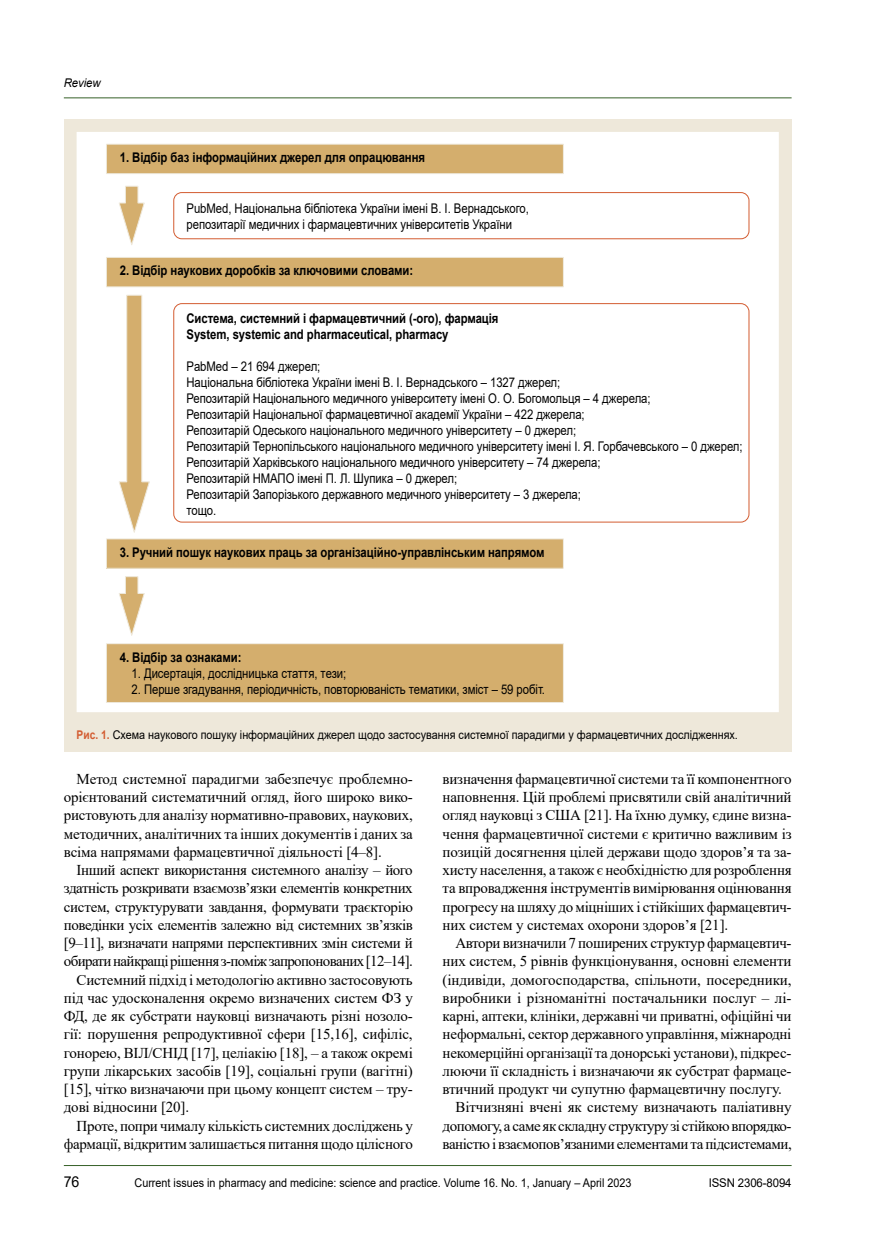
<style>
.page{position:relative;width:881px;height:1234px;background:#fff}
.page>*{position:absolute;margin:0;border:0;box-sizing:border-box;transform-origin:0 0}
.tecst{font:15px/18.3px "Times New Roman";letter-spacing:-.02em;color:#000;text-align:justify}
.t1{font:15px "Arial";color:#000;scale:.95 1}
.t2{font:13.35px/16px "Arial";letter-spacing:-.005em;color:#000;scale:.85 1}
.t3{font:700 13.35px/16px "Arial";letter-spacing:-.005em;color:#000;scale:.85 1}
.примечание{font:12px "Arial";color:#000;scale:.9 1}
.примечание-2{font:12px "Arial";color:#000;scale:.95 1}
.Колонтитул_автор_наз{font:italic 12px "Arial";letter-spacing:-.01em;color:#000;scale:.95 1}
.s1{font-weight:700;color:#d35c31}
</style>
<div class="page">
<hr style="left:64px;top:1164px;width:727px;height:1px;background:#366128">
<hr style="left:64px;top:97px;width:727px;height:1px;background:#366128">
<div style="left:64px;top:119px;width:727px;height:633px;background:#eee8da"></div>
<svg style="left:76px;top:132px;width:703px;height:580px;background:#f7efe3"></svg>
<p class="Колонтитул_автор_наз" style="left:64px;top:75px;width:40px">Review</p>
<p class="t3" style="left:120px;top:149px;width:360px">1. Відбір баз інформаційних джерел для опрацювання</p>
<p class="t2" style="left:186px;top:200px;width:404px">PubMed, Національна бібліотека України імені В. І. Вернадського, репозитарії медичних і фармацевтичних університетів України</p>
<p class="t3" style="left:120px;top:263px;width:347px">2. Відбір наукових доробків за ключовими словами:</p>
<p class="t3" style="left:186px;top:311px;width:368px">Система, системний і фармацевтичний (-ого), фармація<br>System, systemic and pharmaceutical, pharmacy</p>
<p class="t2" style="left:186px;top:358px;width:655px">PabMed – 21 694 джерел;<br>Національна бібліотека України імені В. І. Вернадського – 1327 джерел;<br>Репозитарій Національного медичного університету імені О. О. Богомольця – 4 джерела;<br>Репозитарій Національної фармацевтичної академії України – 422 джерела;<br>Репозитарій Одеського національного медичного університету – 0 джерел;<br>Репозитарій Тернопільського національного медичного університету імені І. Я. Горбачевського – 0 джерел; Репозитарій Харківського національного медичного університету – 74 джерела;<br>Репозитарій НМАПО імені П. Л. Шупика – 0 джерел;<br>Репозитарій Запорізького державного медичного університету – 3 джерела;<br>тощо.</p>
<p class="t3" style="left:120px;top:544px;width:501px">3. Ручний пошук наукових праць за організаційно-управлінським напрямом</p>
<p class="t3" style="left:120px;top:649px;width:145px">4. Відбір за ознаками:</p>
<p class="t2" style="left:132px;top:665px;width:254px">1. Дисертація, дослідницька стаття, тези;</p>
<p class="t2" style="left:132px;top:681px;width:487px">2. Перше згадування, періодичність, повторюваність тематики, зміст – 59 робіт.</p>
<p class="примечание" style="left:77px;top:726px;width:736px"><span class="s1">Рис. 1.</span> Схема наукового пошуку інформаційних джерел щодо застосування системної парадигми у фармацевтичних дослідженнях.</p>
<p class="tecst" style="left:64px;top:769px;width:350px;text-indent:13px">Метод системної парадигми забезпечує проблемно&shy;орієнтований систематичний огляд, його широко вико&shy;ристовують для аналізу нормативно-правових, наукових, методичних, аналітичних та інших документів і даних за всіма напрямами фармацевтичної діяльності [4–8].</p>
<p class="tecst" style="left:64px;top:860px;width:350px;text-indent:13px">Інший аспект використання системного аналізу – його здатність розкривати взаємозв’язки елементів конкретних систем, структурувати завдання, формувати траєкторію поведінки усіх елементів залежно від системних зв’язків [9–11], визначати напрями перспективних змін системи й обирати найкращі рішення з-поміж запропонованих [12–14].</p>
<p class="tecst" style="left:64px;top:969px;width:350px;text-indent:13px">Системний підхід і методологію активно застосовують під час удосконалення окремо визначених систем ФЗ у ФД, де як субстрати науковці визначають різні нозоло&shy;гії: порушення репродуктивної сфери [15,16], сифіліс, гонорею, ВІЛ/СНІД [17], целіакію [18], – а також окремі групи лікарських засобів [19], соціальні групи (вагітні) [15], чітко визначаючи при цьому концепт систем – тру&shy;дові відносини [20].</p>
<p class="tecst" style="left:64px;top:1115px;width:350px;text-align:right">Проте, попри чималу кількість системних досліджень у фармації, відкритим залишається питання щодо цілісного</p>
<p class="tecst" style="left:442px;top:769px;width:350px">визначення фармацевтичної системи та її компонентного наповнення. Цій проблемі присвятили свій аналітичний огляд науковці з США [21]. На їхню думку, єдине визна&shy;чення фармацевтичної системи є критично важливим із позицій досягнення цілей держави щодо здоров’я та за&shy;хисту населення, а також є необхідністю для розроблення та впровадження інструментів вимірювання оцінювання прогресу на шляху до міцніших і стійкіших фармацевтич&shy;них систем у системах охорони здоров’я [21].</p>
<p class="tecst" style="left:442px;top:933px;width:350px;text-indent:13px">Автори визначили 7 поширених структур фармацевтич&shy;них систем, 5 рівнів функціонування, основні елементи (індивіди, домогосподарства, спільноти, посередники, виробники і різноманітні постачальники послуг – лі&shy;карні, аптеки, клініки, державні чи приватні, офіційні чи неформальні, сектор державного управління, міжнародні некомерційні організації та донорські установи), підкрес&shy;люючи її складність і визначаючи як субстрат фармаце&shy;втичний продукт чи супутню фармацевтичну послугу.</p>
<p class="tecst" style="left:442px;top:1097px;width:350px;text-indent:13px">Вітчизняні вчені як систему визначають паліативну допомогу, а саме як складну структуру зі стійкою впорядко&shy;ваністю і взаємопов’язаними елементами та підсистемами,</p>
<p class="t1" style="left:64px;top:1171px;width:18px">76</p>
<p class="примечание" style="left:134px;top:1174px;width:553px">Current issues in pharmacy and medicine: science and practice. Volume 16. No. 1, January – April 2023</p>
<p class="примечание-2" style="left:708px;top:1174px;width:89px">ISSN 2306-8094</p>
</div>
